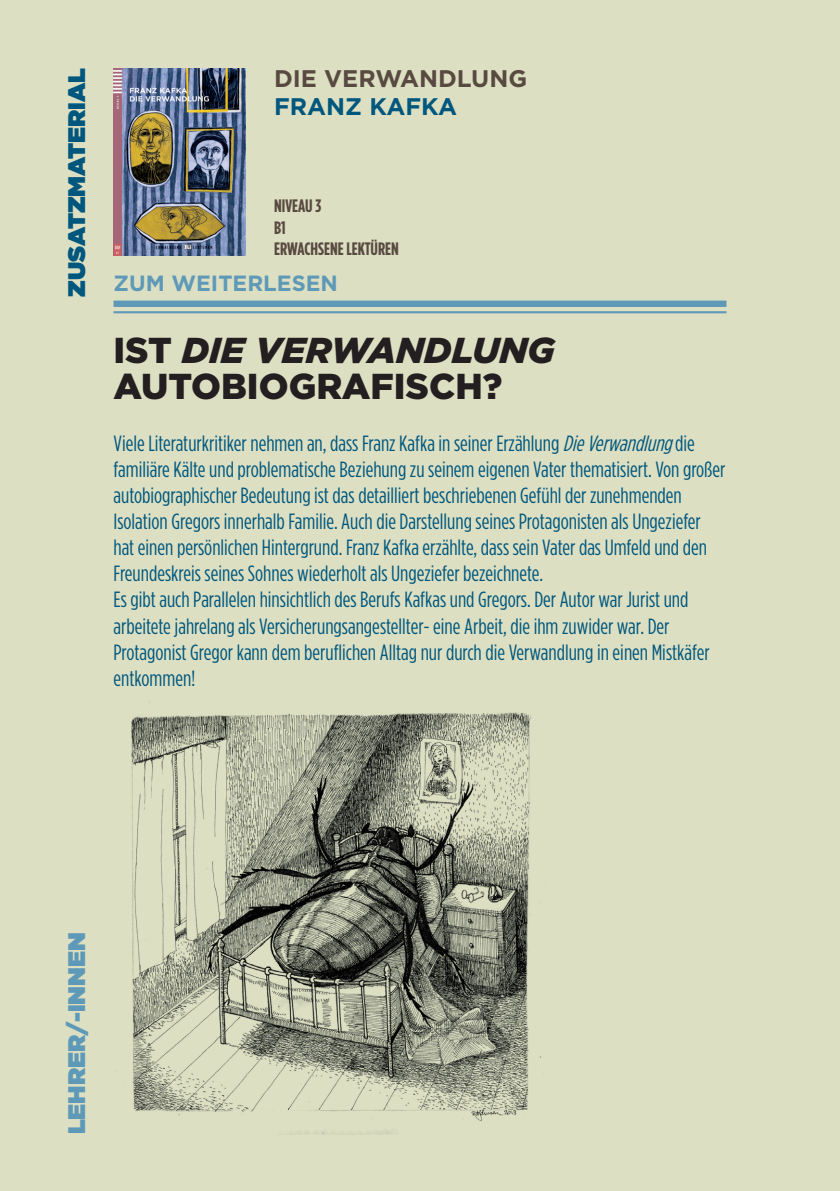
<style>
.page{position:relative;width:840px;height:1191px;background:#fff}
.page>*{position:absolute;margin:0;border:0;box-sizing:border-box;transform-origin:0 0}
.t1{font:900 36px/36px "Gotham HTF";color:#231f20}
.t2{font:900 24px "Gotham HTF";color:#00577e}
.t3{font:700 24px "Gotham HTF";color:#594a41}
.t4{font:900 24px "Gotham HTF";color:#5e99b8}
.t5{font:700 24px "Gotham HTF";color:#00577e}
.t6{font:condensed 22px/26px "Gotham HTF";color:#00577e}
.t7{font:700 22px "Gotham HTF";color:#5e99b8}
.t8{font:700 condensed 18px/21.6px "Gotham HTF";color:#594a41}
.s1{font-style:italic}
</style>
<div class="page">
<div style="left:0;top:0;width:839px;height:1191px;background:#dcdfc2"></div>
<img style="left:113px;top:68px;width:132px;height:187px">
<div style="left:113px;top:300px;width:613px;height:7px;background:#5e99b8"></div>
<hr style="left:113px;top:311px;width:613px;height:2px;background:#5e99b8">
<img style="left:131px;top:701px;width:410px;height:433px">
<p class="t2" style="left:63px;top:296px;width:230px;rotate:-90deg">ZUSATZMATERIAL</p>
<p class="t3" style="left:274px;top:65px;width:254px">DIE VERWANDLUNG</p>
<p class="t5" style="left:274px;top:93px;width:184px">FRANZ KAFKA</p>
<p class="t8" style="left:274px;top:194px;width:126px">NIVEAU 3<br>B1<br>ERWACHSENE LEKTÜREN</p>
<p class="t7" style="left:113px;top:270px;width:226px">ZUM WEITERLESEN</p>
<h1 class="t1" style="left:113px;top:332px;width:443px">IST <span class="s1">DIE VERWANDLUNG<br></span>AUTOBIOGRAFISCH?</h1>
<p class="t6" style="left:113px;top:430px;width:613px">Viele Literaturkritiker nehmen an, dass Franz Kafka in seiner Erzählung <span class="s1">DieVerwandlung</span>die familiäre Kälte und problematische Beziehung zu seinem eigenen Vater thematisiert. Von großer autobiographischer Bedeutung ist das detailliert beschriebenen Gefühl der zunehmenden Isolation Gregors innerhalb Familie. Auch die Darstellung seines Protagonisten als Ungeziefer hat einen persönlichen Hintergrund. Franz Kafka erzählte, dass sein Vater das Umfeld und den Freundeskreis seines Sohnes wiederholt als Ungeziefer bezeichnete.<br>Es gibt auch Parallelen hinsichtlich des Berufs Kafkas und Gregors. Der Autor war Jurist und arbeitete jahrelang als Versicherungsangestellter- eine Arbeit, die ihm zuwider war. Der Protagonist Gregor kann dem beruflichen Alltag nur durch die Verwandlung in einen Mistkäfer entkommen!</p>
<p class="t4" style="left:63px;top:1134px;width:203px;rotate:-90deg">LEHRER/-INNEN</p>
</div>
